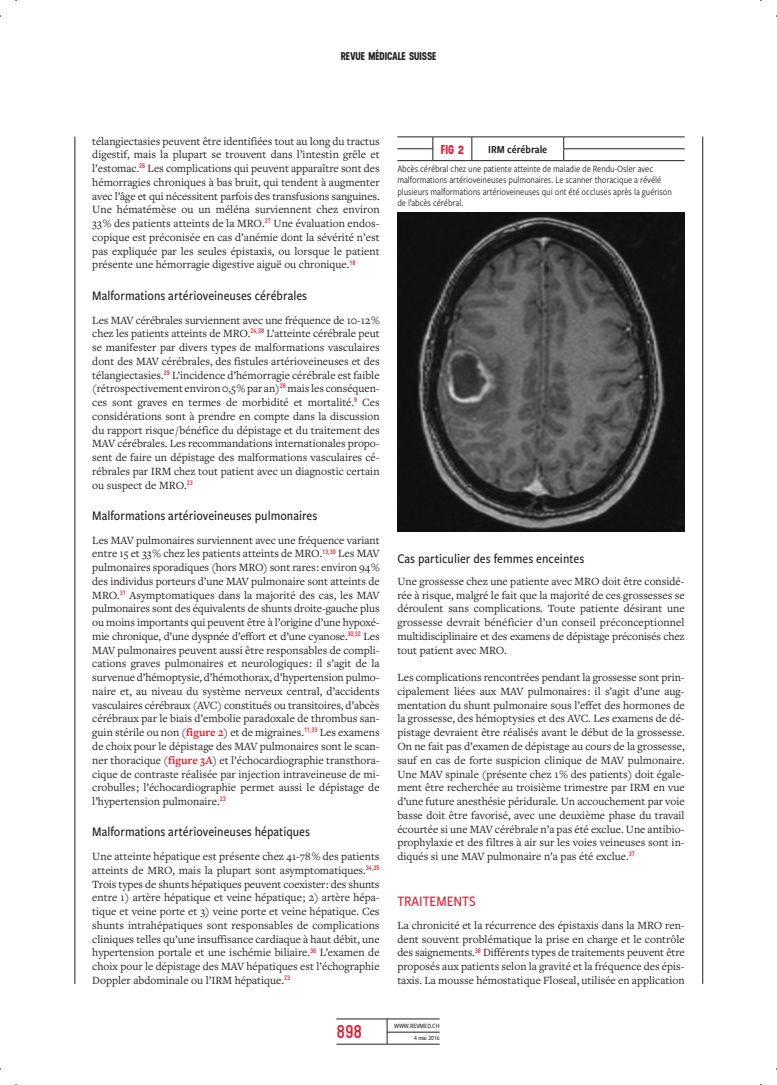
<style>
.page{position:relative;width:777px;height:1085px;background:#fff}
.page>*{position:absolute;margin:0;border:0;box-sizing:border-box;transform-origin:0 0}
.t1{font:700 18.75px "Gravur Condensed Pro";color:#db2032}
.t2{font:500 15px "Freight Sans Cnd Pro";color:#db2032}
.t3{font:500 13.75px "Freight Sans Cnd Pro";color:#231f20}
.t4{font:700 12.75px "Neusa";color:#db2032}
.t5{font:11.5px/13.8px "Freight Text Pro";color:#231f20;text-align:justify}
.t6{font:700 11.25px "Neusa";letter-spacing:-.005em;color:#231f20}
.t7{font:11.25px "Freight Sans Cnd Pro Semi";color:#231f20}
.t8{font:10px/11.2px "Freight Sans Cnd Pro";letter-spacing:-.01em;color:#231f20}
.t9{font:500 6.75px "Freight Sans Cnd Pro";color:#231f20}
.t10{font:500 6.5px "Freight Sans Cnd Pro";color:#231f20}
.s1{font-weight:700;color:#db2032}
</style>
<div class="page">
<hr style="left:336px;top:1043px;width:103px;height:1px;background:#231f20">
<hr style="left:336px;top:1018px;width:103px;height:1px;background:#231f20">
<hr style="left:387px;top:1031px;width:52px;height:1px;background:#231f20">
<svg style="left:386px;top:1019px;width:1px;height:24px"></svg>
<hr style="left:74px;top:136px;width:1px;height:847px;background:#231f20">
<hr style="left:702px;top:136px;width:1px;height:847px;background:#231f20">
<svg style="left:397px;top:137px;width:287px;height:24px"></svg>
<hr style="left:397px;top:136px;width:35px;height:1px;background:#231f20">
<hr style="left:432px;top:136px;width:39px;height:1px;background:#231f20">
<hr style="left:471px;top:136px;width:92px;height:1px;background:#231f20">
<hr style="left:563px;top:136px;width:121px;height:1px;background:#231f20">
<img style="left:397px;top:212px;width:287px;height:320px">
<p class="t6" style="left:340px;top:48px;width:97px">REVUE MÉDICALE SUISSE</p>
<p class="t5" style="left:92px;top:134px;width:289px">télangiectasies peuvent être identifiées tout au long du tractus digestif, mais la plupart se trouvent dans l’intestin grêle et l’estomac.<sup>26</sup> Les complications qui peuvent apparaître sont des hémorragies chroniques à bas bruit, qui tendent à augmenter avec l’âge et qui nécessitent parfois des transfusions sanguines.<br>Une hématémèse ou un méléna surviennent chez environ 33 % des patients atteints de la MRO.<sup>27</sup> Une évaluation endos&shy;copique est préconisée en cas d’anémie dont la sévérité n’est pas expliquée par les seules épistaxis, ou lorsque le patient présente une hémorragie digestive aiguë ou chronique.<sup>18</sup></p>
<p class="t3" style="left:92px;top:286px;width:216px">Malformations artérioveineuses cérébrales</p>
<p class="t5" style="left:92px;top:312px;width:289px">Les MAV cérébrales surviennent avec une fréquence de 10-12 % chez les patients atteints de MRO.<sup>24,28</sup> L’atteinte cérébrale peut se manifester par divers types de malformations vasculaires dont des MAV cérébrales, des fistules artérioveineuses et des télangiectasies.<sup>29</sup> L’incidence d’hémorragie cérébrale est faible (rétrospectivement environ 0,5 % par an)<sup>28</sup> mais les conséquen&shy;ces sont graves en termes de morbidité et mortalité.<sup>9</sup> Ces considérations sont à prendre en compte dans la discussion du rapport risque / bénéfice du dépistage et du traitement des MAV cérébrales. Les recommandations internationales propo&shy;sent de faire un dépistage des malformations vasculaires cé&shy;rébrales par IRM chez tout patient avec un diagnostic certain ou suspect de MRO.<sup>23</sup></p>
<p class="t3" style="left:92px;top:506px;width:226px">Malformations artérioveineuses pulmonaires</p>
<p class="t5" style="left:92px;top:532px;width:289px">Les MAV pulmonaires surviennent avec une fréquence variant entre 15 et 33 % chez les patients atteints de MRO.<sup>13,30</sup> Les MAV pulmonaires sporadiques (hors MRO) sont rares : environ 94 % des individus porteurs d’une MAV pulmonaire sont atteints de MRO.<sup>31</sup> Asymptomatiques dans la majorité des cas, les MAV pulmonaires sont des équivalents de shunts droite-gauche plus ou moins importants qui peuvent être à l’origine d’une hypoxé&shy;mie chronique, d’une dyspnée d’effort et d’une cyanose.<sup>30,32</sup> Les MAV pulmonaires peuvent aussi être responsables de compli&shy;cations graves pulmonaires et neurologiques : il s’agit de la survenue d’hémoptysie, d’hémothorax, d’hypertension pulmo&shy;naire et, au niveau du système nerveux central, d’accidents vasculaires cérébraux (AVC) constitués ou transitoires, d’abcès cérébraux par le biais d’embolie paradoxale de thrombus san&shy;guin stérile ou non (<span class="s1">figure 2</span>) et de migraines.<sup>11,33</sup> Les examens de choix pour le dépistage des MAV pulmonaires sont le scan&shy;ner thoracique (<span class="s1">figure 3A</span>) et l’échocardiographie transthora&shy;cique de contraste réalisée par injection intraveineuse de mi&shy;crobulles ; l’échocardiographie permet aussi le dépistage de l’hypertension pulmonaire.<sup>23</sup></p>
<p class="t3" style="left:92px;top:822px;width:219px">Malformations artérioveineuses hépatiques</p>
<p class="t5" style="left:92px;top:849px;width:289px">Une atteinte hépatique est présente chez 41-78 % des patients atteints de MRO, mais la plupart sont asymptomatiques.<sup>34,35<br></sup>Trois types de shunts hépatiques peuvent coexister : des shunts entre 1) artère hépatique et veine hépatique ; 2) artère hépa&shy;tique et veine porte et 3) veine porte et veine hépatique. Ces shunts intrahépatiques sont responsables de complications cliniques telles qu’une insuffisance cardiaque à haut débit, une hypertension portale et une ischémie biliaire.<sup>36</sup> L’examen de choix pour le dépistage des MAV hépatiques est l’échographie Doppler abdominale ou l’IRM hépatique.<sup>23</sup></p>
<p class="t4" style="left:440px;top:140px;width:25px">fig 2</p>
<p class="t7" style="left:488px;top:142px;width:60px">IRM cérébrale</p>
<p class="t8" style="left:397px;top:163px;width:276px">Abcès cérébral chez une patiente atteinte de maladie de Rendu-Osler avec malformations artérioveineuses pulmonaires. Le scanner thoracique a révélé plusieurs malformations artérioveineuses qui ont été occluses après la guérison de l’abcès cérébral.</p>
<p class="t3" style="left:397px;top:549px;width:188px">Cas particulier des femmes enceintes</p>
<p class="t5" style="left:397px;top:574px;width:289px">Une grossesse chez une patiente avec MRO doit être considé&shy;rée à risque, malgré le fait que la majorité de ces grossesses se déroulent sans complications. Toute patiente désirant une grossesse devrait bénéficier d’un conseil préconceptionnel multidisciplinaire et des examens de dépistage préconisés chez tout patient avec MRO.</p>
<p class="t5" style="left:397px;top:670px;width:289px">Les complications rencontrées pendant la grossesse sont prin&shy;cipalement liées aux MAV pulmonaires : il s’agit d’une aug&shy;mentation du shunt pulmonaire sous l’effet des hormones de la grossesse, des hémoptysies et des AVC. Les examens de dé&shy;pistage devraient être réalisés avant le début de la grossesse.<br>On ne fait pas d’examen de dépistage au cours de la grossesse, sauf en cas de forte suspicion clinique de MAV pulmonaire.<br>Une MAV spinale (présente chez 1 % des patients) doit égale&shy;ment être recherchée au troisième trimestre par IRM en vue d’une future anesthésie péridurale. Un accouchement par voie basse doit être favorisé, avec une deuxième phase du travail écourtée si une MAV cérébrale n’a pas été exclue. Une antibio&shy;prophylaxie et des filtres à air sur les voies veineuses sont in&shy;diqués si une MAV pulmonaire n’a pas été exclue.<sup>37</sup></p>
<h2 class="t2" style="left:397px;top:891px;width:80px">Traitements</h2>
<p class="t5" style="left:397px;top:917px;width:289px">La chronicité et la récurrence des épistaxis dans la MRO ren&shy;dent souvent problématique la prise en charge et le contrôle des saignements.<sup>38</sup> Différents types de traitements peuvent être proposés aux patients selon la gravité et la fréquence des épis&shy;taxis. La mousse hémostatique Floseal, utilisée en application</p>
<h1 class="t1" style="left:336px;top:1021px;width:27px">898</h1>
<p class="t9" style="left:394px;top:1020px;width:47px">WWW.REVMED.CH</p>
<p class="t10" style="left:414px;top:1033px;width:27px">4 mai 2016</p>
</div>
